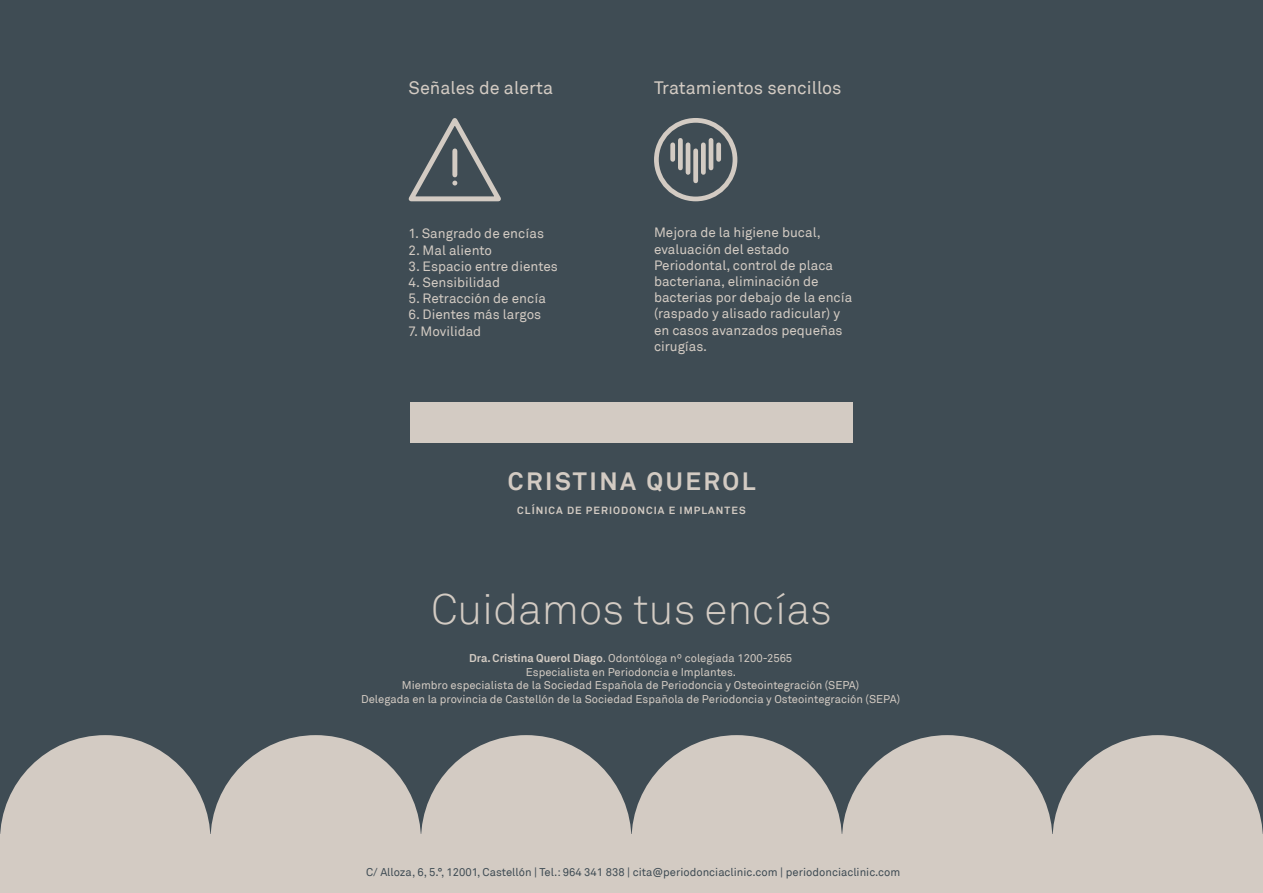
<style>
.page{position:relative;width:1263px;height:893px;background:#3f4c54}
.page>*{position:absolute;margin:0;border:0;box-sizing:border-box;transform-origin:0 0}
.t1{font:300 42.45px "Akkurat";color:#d3cbc3}
.t2{font:700 25.05px "Akkurat";letter-spacing:.1em;color:#d3cbc3}
.t3{font:18px "Akkurat";color:#d3cbc3}
.t4{font:13.5px/16.2px "Akkurat";color:#d3cbc3}
.t5{font:11.25px "Akkurat";color:#d3cbc3}
.t6{font:11.25px "Akkurat";color:#3f4c54}
.t7{font:700 10.35px "Akkurat";letter-spacing:.1em;color:#d3cbc3}
.s1{font-weight:700}
</style>
<div class="page">
<svg style="left:0;top:735px;width:1263px;height:99px"></svg>
<div style="left:0;top:834px;width:1263px;height:59px;background:#d3cbc3"></div>
<div style="left:410px;top:402px;width:443px;height:41px;background:#d3cbc3"></div>
<svg style="left:408px;top:118px;width:93px;height:84px"></svg>
<div style="left:452px;top:151px;width:5px;height:24px;background:#d3cbc3"></div>
<div style="left:654px;top:118px;width:83px;height:83px;border:5px solid #d3cbc3;border-radius:50%"></div>
<div style="left:716px;top:145px;width:5px;height:14px;background:#d3cbc3"></div>
<hr style="left:709px;top:140px;width:4px;height:28px;background:#d3cbc3">
<div style="left:701px;top:145px;width:5px;height:27px;background:#d3cbc3"></div>
<div style="left:693px;top:151px;width:5px;height:30px;background:#d3cbc3"></div>
<hr style="left:686px;top:145px;width:4px;height:27px;background:#d3cbc3">
<div style="left:678px;top:140px;width:5px;height:28px;background:#d3cbc3"></div>
<div style="left:670px;top:145px;width:5px;height:14px;background:#d3cbc3"></div>
<p class="t3" style="left:409px;top:77px;width:146px">Señales de alerta</p>
<p class="t4" style="left:409px;top:226px;width:137px">1. Sangrado de encías</p>
<p class="t4" style="left:409px;top:242px;width:85px">2. Mal aliento</p>
<p class="t4" style="left:409px;top:258px;width:151px">3. Espacio entre dientes</p>
<p class="t4" style="left:409px;top:274px;width:93px">4. Sensibilidad</p>
<p class="t4" style="left:409px;top:291px;width:139px">5. Retracción de encía</p>
<p class="t4" style="left:409px;top:307px;width:134px">6. Dientes más largos</p>
<p class="t4" style="left:409px;top:323px;width:74px">7. Movilidad</p>
<p class="t3" style="left:654px;top:77px;width:189px">Tratamientos sencillos</p>
<p class="t4" style="left:654px;top:225px;width:200px">Mejora de la higiene bucal, evaluación del estado<br>Periodontal, control de placa bacteriana, eliminación de bacterias por debajo de la encía (raspado y alisado radicular) y en casos avanzados pequeñas cirugías.</p>
<p class="t2" style="left:508px;top:465px;width:249px">CRISTINA QUEROL</p>
<p class="t7" style="left:517px;top:503px;width:230px">CLÍNICA DE PERIODONCIA E IMPLANTES</p>
<p class="t1" style="left:431px;top:584px;width:402px">Cuidamos tus encías</p>
<p class="t5" style="left:469px;top:652px;width:325px"><span class="s1">Dra. Cristina Querol Diago</span>. Odontóloga nº colegiada 1200-2565</p>
<p class="t5" style="left:526px;top:665px;width:212px">Especialista en Periodoncia e Implantes.</p>
<p class="t5" style="left:402px;top:679px;width:459px">Miembro especialista de la Sociedad Española de Periodoncia y Osteointegración (SEPA)</p>
<p class="t5" style="left:361px;top:692px;width:540px">Delegada en la provincia de Castellón de la Sociedad Española de Periodoncia y Osteointegración (SEPA)</p>
<p class="t6" style="left:366px;top:865px;width:536px">C/ Alloza, 6, 5.°, 12001, Castellón | Tel.: 964 341 838 | cita@periodonciaclinic.com | periodonciaclinic.com</p>
</div>
